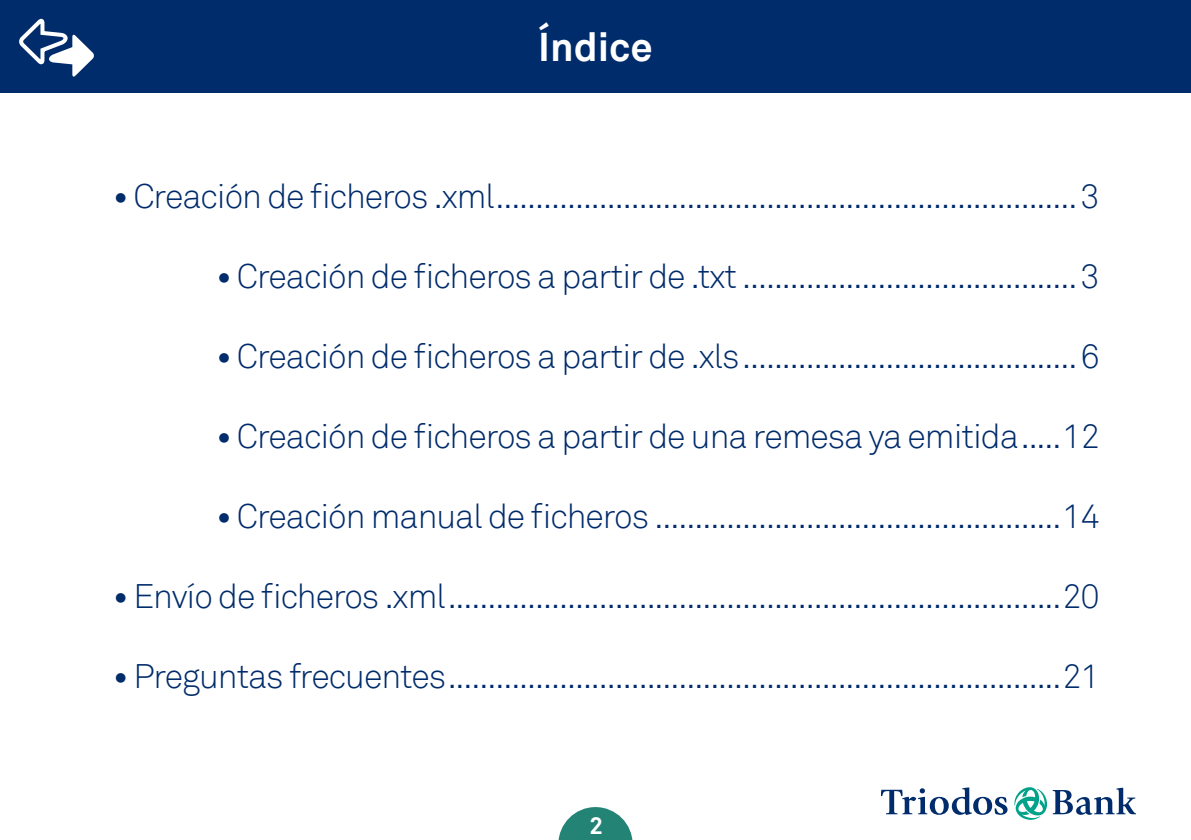
<style>
.page{position:relative;width:1191px;height:840px;background:#fff}
.page>*{position:absolute;margin:0;border:0;box-sizing:border-box;transform-origin:0 0}
.t1{font:700 40px "Akkurat";color:#fff}
.t2{font:300 34px "Akkurat";letter-spacing:-.03em;color:#002c6b}
.t3{font:700 24px "Akkurat";color:#fff}
.s1{font-weight:700}
</style>
<div class="page">
<svg style="left:1014px;top:787px;width:122px;height:32px"></svg>
<svg style="left:881px;top:787px;width:126px;height:27px"></svg>
<div style="left:0;top:0;width:1191px;height:92px;background:#002c6b"></div>
<svg style="left:19px;top:19px;width:75px;height:58px"></svg>
<svg style="left:558px;top:807px;width:74px;height:32px"></svg>
<p class="t1" style="left:538px;top:21px;width:116px">Índice</p>
<p class="t2" style="left:113px;top:176px;width:988px"><span class="s1">•</span> Creación de ficheros .xml.........................................................................3</p>
<p class="t2" style="left:217px;top:256px;width:884px"><span class="s1">•</span> Creación de ficheros a partir de .txt ..........................................3</p>
<p class="t2" style="left:217px;top:336px;width:884px"><span class="s1">•</span> Creación de ficheros a partir de .xls..........................................6</p>
<p class="t2" style="left:217px;top:416px;width:884px"><span class="s1">•</span> Creación de ficheros a partir de una remesa ya emitida.....12</p>
<p class="t2" style="left:217px;top:496px;width:884px"><span class="s1">•</span> Creación manual de ficheros ...................................................14</p>
<p class="t2" style="left:113px;top:576px;width:988px"><span class="s1">•</span> Envío de ficheros .xml.............................................................................20</p>
<p class="t2" style="left:113px;top:656px;width:988px"><span class="s1">•</span> Preguntas frecuentes.............................................................................21</p>
<p class="t3" style="left:589px;top:810px;width:15px">2</p>
</div>
